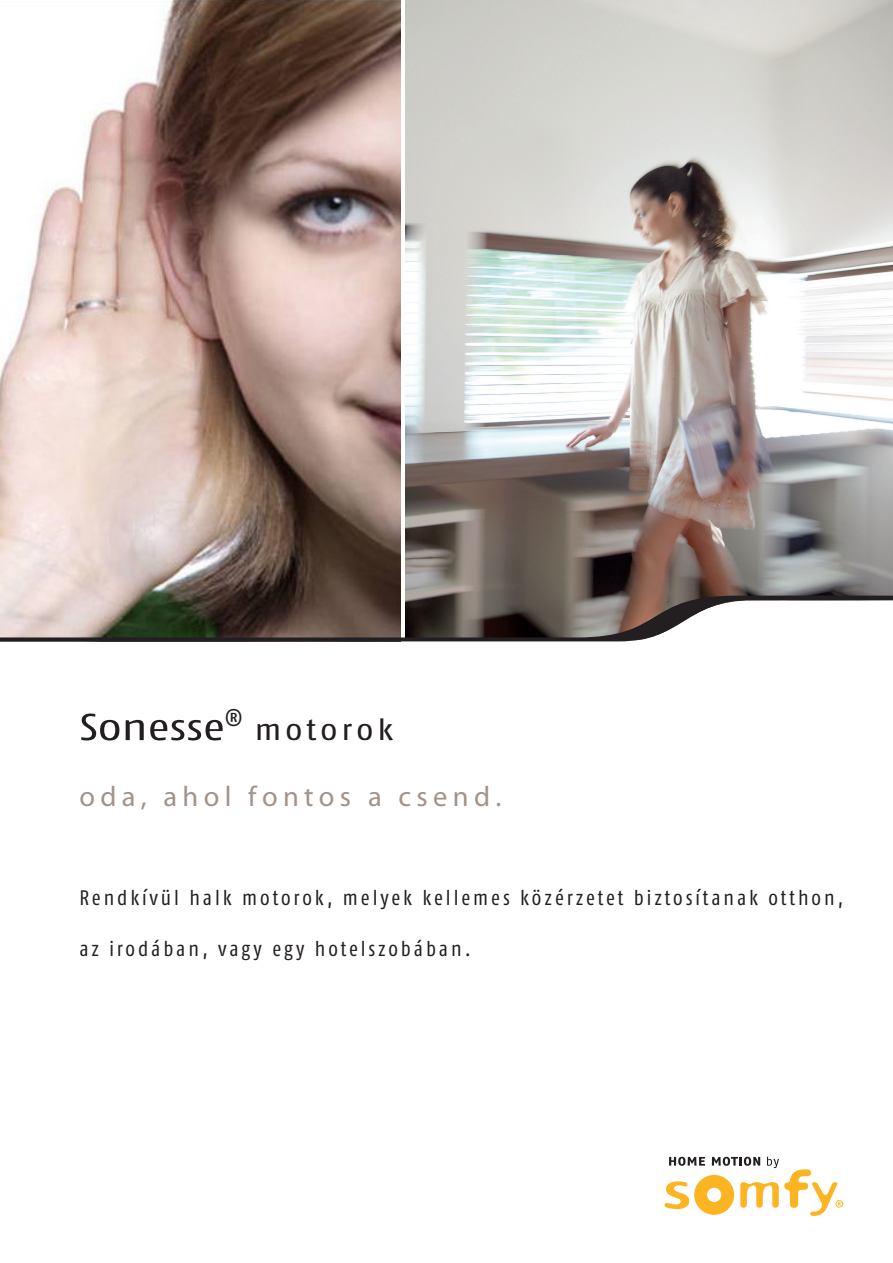
<style>
.page{position:relative;width:893px;height:1263px;background:#fff}
.page>*{position:absolute;margin:0;border:0;box-sizing:border-box;transform-origin:0 0}
.t1{font:37.5px "Fago Cond Reg";color:#231f20;scale:1.38 1}
.t2{font:30px "Fago Cond Reg";letter-spacing:.11em;color:#231f20;scale:1.24 1}
.t3{font:28.5px "Myriad Pro";letter-spacing:.19em;color:#a29389}
.t4{font:21px "Fago Cond Reg";letter-spacing:.14em;color:#231f20}
</style>
<div class="page">
<img style="left:0;top:0;width:400px;height:596px">
<svg style="left:664px;top:1157px;width:179px;height:59px"></svg>
<img style="left:406px;top:0;width:487px;height:596px">
<svg style="left:0;top:641px;width:628px;height:1px"></svg>
<svg style="left:0;top:596px;width:893px;height:45px"></svg>
<p class="t1" style="left:79px;top:704px;width:120px">Sonesse<sup>®</sup></p>
<p class="t2" style="left:255px;top:712px;width:113px">motorok</p>
<p class="t3" style="left:79px;top:778px;width:424px">oda, ahol fontos a csend.</p>
<p class="t4" style="left:79px;top:885px;width:766px">Rendkívül halk motorok, melyek kellemes közérzetet biztosítanak otthon,</p>
<p class="t4" style="left:79px;top:936px;width:393px">az irodában, vagy egy hotelszobában.</p>
</div>
